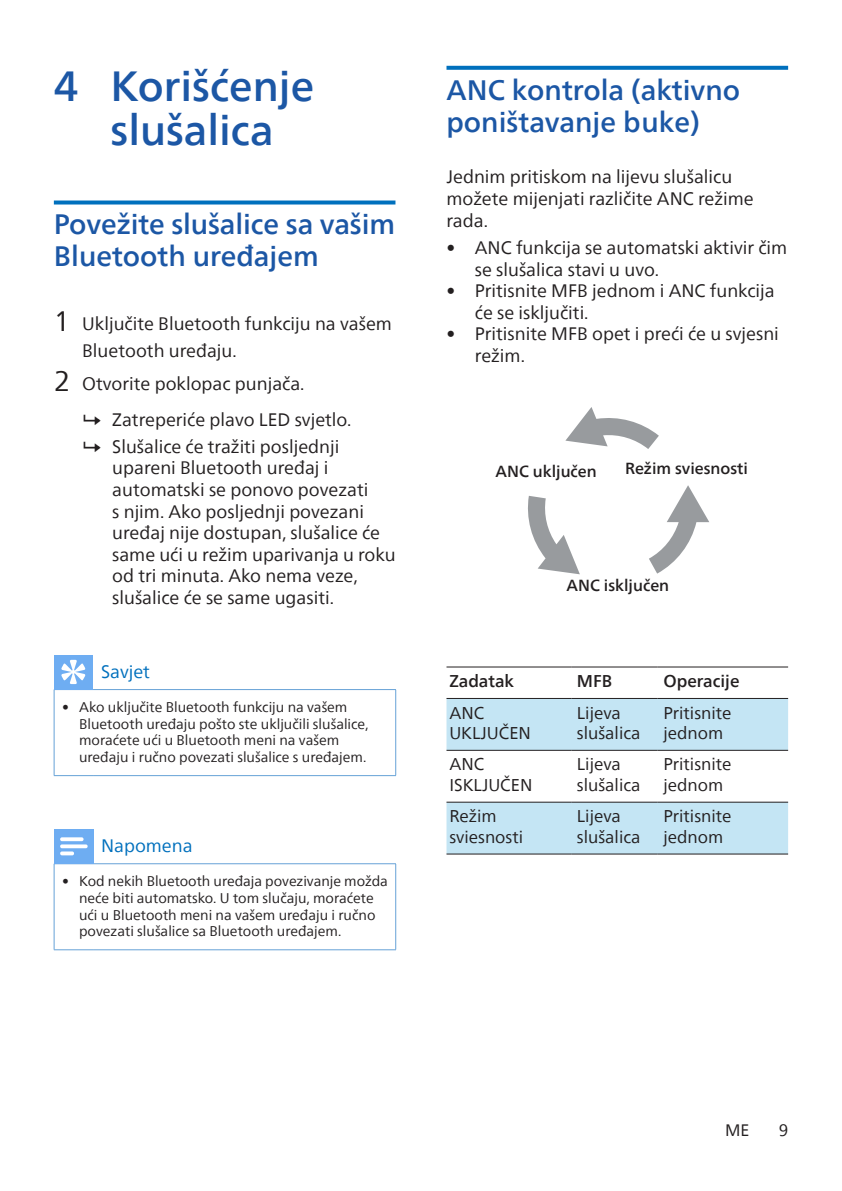
<style>
.page{position:relative;width:842px;height:1191px;background:#fff}
.page>*{position:absolute;margin:0;border:0;box-sizing:border-box;transform-origin:0 0}
.t1{font:500 42px/44px "Neue Frutiger World";color:#1c57a5;text-align:center}
.heading2{font:500 28px/32px "Neue Frutiger World";color:#1c57a5}
.Body{font:18px/21.6px "Neue Frutiger World";color:#231f20}
.Body-2{font:18px "Neue Frutiger World";color:#0070bd}
.Body_Text{font:17px/20.4px "Neue Frutiger World";color:#231f20}
.Body_Text-2{font:500 17px "Neue Frutiger World";color:#231f20}
.t2{font:16.4px "Neue Frutiger World";color:#231f20}
.Body_Text-3{font:500 16px "Neue Frutiger World";color:#231f20}
.t3{font:14px/16.8px "Neue Frutiger World";color:#231f20}
.s1{font-size:28px}
.s2{font-weight:300}
</style>
<div class="page">
<svg style="left:54px;top:200px;width:341px;height:4px"></svg>
<hr style="left:395px;top:690px;width:1px;height:85px;background:#66a2d7">
<hr style="left:54px;top:690px;width:1px;height:85px;background:#66a2d7">
<hr style="left:54px;top:775px;width:39px;height:1px;background:#66a2d7">
<hr style="left:93px;top:775px;width:303px;height:1px;background:#66a2d7">
<hr style="left:93px;top:689px;width:303px;height:1px;background:#66a2d7">
<hr style="left:54px;top:689px;width:39px;height:1px;background:#66a2d7">
<div style="left:54px;top:655px;width:39px;height:34px;background:#6eadf2"></div>
<svg style="left:61px;top:660px;width:24px;height:24px"></svg>
<hr style="left:395px;top:864px;width:1px;height:85px;background:#66a2d7">
<hr style="left:54px;top:864px;width:1px;height:85px;background:#66a2d7">
<hr style="left:54px;top:949px;width:39px;height:1px;background:#66a2d7">
<hr style="left:93px;top:949px;width:303px;height:1px;background:#66a2d7">
<hr style="left:93px;top:863px;width:303px;height:1px;background:#66a2d7">
<hr style="left:54px;top:863px;width:39px;height:1px;background:#66a2d7">
<div style="left:54px;top:829px;width:39px;height:34px;background:#6eadf2"></div>
<svg style="left:60px;top:837px;width:28px;height:18px"></svg>
<svg style="left:446px;top:66px;width:342px;height:4px"></svg>
<svg style="left:649px;top:485px;width:60px;height:88px"></svg>
<svg style="left:565px;top:407px;width:94px;height:42px"></svg>
<svg style="left:528px;top:496px;width:52px;height:78px"></svg>
<svg style="left:446px;top:699px;width:342px;height:154px;fill:#c4e5f4"></svg>
<hr style="left:446px;top:666px;width:125px;height:1px;background:#231f20">
<hr style="left:571px;top:666px;width:87px;height:1px;background:#231f20">
<hr style="left:658px;top:666px;width:130px;height:1px;background:#231f20">
<hr style="left:446px;top:698px;width:125px;height:1px;background:#231f20">
<hr style="left:571px;top:698px;width:87px;height:1px;background:#231f20">
<hr style="left:658px;top:698px;width:130px;height:1px;background:#231f20">
<hr style="left:446px;top:750px;width:125px;height:1px;background:#231f20">
<hr style="left:571px;top:750px;width:87px;height:1px;background:#231f20">
<hr style="left:658px;top:750px;width:130px;height:1px;background:#231f20">
<hr style="left:446px;top:801px;width:125px;height:1px;background:#231f20">
<hr style="left:571px;top:801px;width:87px;height:1px;background:#231f20">
<hr style="left:658px;top:801px;width:130px;height:1px;background:#231f20">
<hr style="left:446px;top:853px;width:125px;height:1px;background:#231f20">
<hr style="left:571px;top:853px;width:87px;height:1px;background:#231f20">
<hr style="left:658px;top:853px;width:130px;height:1px;background:#231f20">
<p class="t1" style="left:54px;top:65px;width:262px">4 Korišćenje slušalica</p>
<p class="heading2" style="left:54px;top:209px;width:343px">Povežite slušalice sa vašim<br>Bluetooth uređajem</p>
<p class="Body" style="left:82px;top:311px;width:311px;line-height:26.6px;text-indent:-28px"><span class="s1">1</span> Uključite Bluetooth funkciju na vašem<br>Bluetooth uređaju.</p>
<p class="Body" style="left:54px;top:373px;width:252px"><span class="s1">2</span> Otvorite poklopac punjača.</p>
<p class="Body" style="left:112px;top:409px;width:241px">Zatreperiće plavo LED svjetlo.</p>
<p class="Body" style="left:112px;top:436px;width:285px">Slušalice će tražiti posljednji upareni Bluetooth uređaj i automatski se ponovo povezati<br>s njim. Ako posljednji povezani uređaj nije dostupan, slušalice će same ući u režim uparivanja u roku od tri minuta. Ako nema veze, slušalice će se same ugasiti.</p>
<p class="Body-2" style="left:101px;top:658px;width:50px">Savjet</p>
<p class="t3" style="left:79px;top:698px;width:291px;text-indent:-17px">• Ako uključite Bluetooth funkciju na vašem Bluetooth uređaju pošto ste uključili slušalice, moraćete ući u Bluetooth meni na vašem uređaju i ručno povezati slušalice s uređajem.</p>
<p class="Body-2" style="left:101px;top:832px;width:93px">Napomena</p>
<p class="t3" style="left:79px;top:873px;width:310px;text-indent:-17px">• Kod nekih Bluetooth uređaja povezivanje možda neće biti automatsko. U tom slučaju, moraćete ući u Bluetooth meni na vašem uređaju i ručno povezati slušalice sa Bluetooth uređajem.</p>
<p class="heading2" style="left:446px;top:74px;width:295px">ANC kontrola (aktivno poništavanje buke)</p>
<p class="Body" style="left:446px;top:167px;width:309px">Jednim pritiskom na lijevu slušalicu možete mijenjati različite ANC režime rada.</p>
<p class="Body" style="left:475px;top:237px;width:314px;text-indent:-28px"><span class="s2">•</span> ANC funkcija se automatski aktivir čim se slušalica stavi u uvo.</p>
<p class="Body" style="left:475px;top:280px;width:301px;text-indent:-28px"><span class="s2">•</span> Pritisnite MFB jednom i ANC funkcija će se isključiti.</p>
<p class="Body" style="left:475px;top:323px;width:306px;text-indent:-28px"><span class="s2">•</span> Pritisnite MFB opet i preći će u svjesni režim.</p>
<p class="Body_Text-3" style="left:495px;top:458px;width:103px">ANC uključen</p>
<p class="Body_Text-3" style="left:625px;top:455px;width:124px">Režim sviesnosti</p>
<p class="Body_Text-3" style="left:566px;top:572px;width:104px">ANC isključen</p>
<p class="Body_Text-2" style="left:449px;top:667px;width:66px">Zadatak</p>
<p class="Body_Text-2" style="left:577px;top:667px;width:37px">MFB</p>
<p class="Body_Text-2" style="left:663px;top:667px;width:78px">Operacije</p>
<p class="Body_Text" style="left:449px;top:702px;width:83px">ANC<br>UKLJUČEN</p>
<p class="Body_Text" style="left:577px;top:702px;width:65px">Lijeva slušalica</p>
<p class="Body_Text" style="left:663px;top:702px;width:70px">Pritisnite jednom</p>
<p class="Body_Text" style="left:449px;top:754px;width:85px">ANC<br>ISKLJUČEN</p>
<p class="Body_Text" style="left:577px;top:754px;width:65px">Lijeva slušalica</p>
<p class="Body_Text" style="left:663px;top:754px;width:70px">Pritisnite jednom</p>
<p class="Body_Text" style="left:449px;top:806px;width:75px">Režim sviesnosti</p>
<p class="Body_Text" style="left:577px;top:806px;width:65px">Lijeva slušalica</p>
<p class="Body_Text" style="left:663px;top:806px;width:70px">Pritisnite jednom</p>
<p class="t2" style="left:725px;top:1117px;width:26px">ME</p>
<p class="t2" style="left:779px;top:1117px;width:11px">9</p>
</div>
